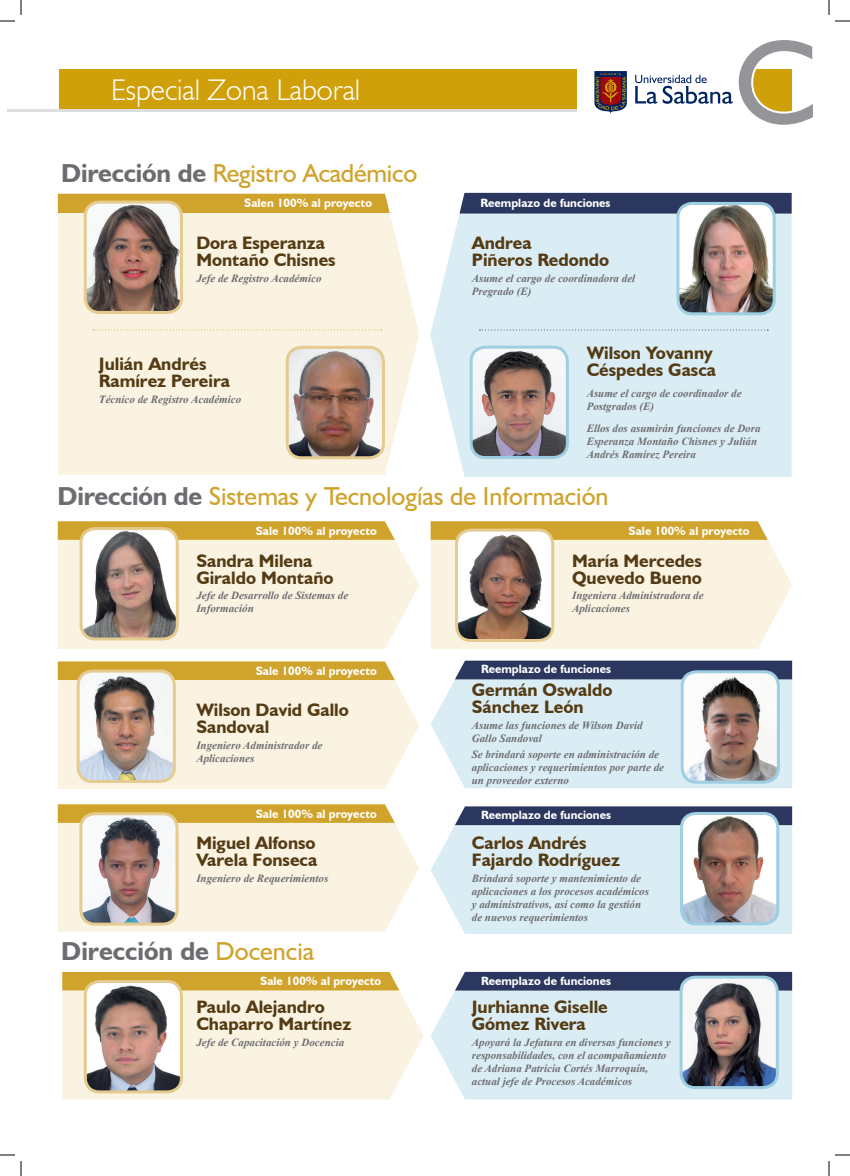
<style>
.page{position:relative;width:850px;height:1176px;background:#fff}
.page>*{position:absolute;margin:0;border:0;box-sizing:border-box;transform-origin:0 0}
.t1{font:120px "Humanist 521 BT";color:#939598}
.Título_1{font:300 29.9px "Humanist 521 BT";color:#fff}
.titulo_zona_estudian{font:26px "Humanist 521 BT";color:#d0a32d}
.titulo_zona_estudian-2{font:700 26px "Humanist 521 BT";color:#6c6d70}
.nombre{font:700 18px/17px "Humanist 521 BT";color:#543b14}
.cargo{font:700 18px/17px "Humanist 521 BT";color:#543b14}
.antetitulo{font:700 12px "Humanist 521 BT";color:#fff}
.cargo-2{font:italic 700 11px/13px "Times New Roman";color:#6c6d70}
.s1{font-weight:700;color:#6c6d70}
.s2{font-weight:400;color:#d0a32d}
</style>
<div class="page">
<div style="left:59px;top:69px;width:518px;height:42px;background:#d0a00a"></div>
<svg style="left:594px;top:71px;width:33px;height:43px"></svg>
<hr style="left:7px;top:109px;width:570px;height:3px;background:#dcdddf">
<svg style="left:635px;top:69px;width:157px;height:43px"></svg>
<div style="left:430px;top:214px;width:362px;height:263px;background:#dbedf4"></div>
<div style="left:459px;top:193px;width:333px;height:21px;background:#2b375e"></div>
<div style="left:58px;top:213px;width:361px;height:262px;background:#faf3e2"></div>
<div style="left:58px;top:194px;width:332px;height:19px;background:#d0a32d"></div>
<img style="left:288px;top:347px;width:95px;height:111px">
<div style="left:286px;top:346px;width:99px;height:113px;border:3px solid #e5cb90;border-radius:14px"></div>
<img style="left:678px;top:203px;width:96px;height:111px">
<div style="left:676px;top:202px;width:100px;height:113px;border:3px solid #9ecee1;border-radius:14px"></div>
<svg style="left:479px;top:329px;width:289px;height:1px"></svg>
<img style="left:85px;top:202px;width:96px;height:110px">
<div style="left:84px;top:201px;width:99px;height:113px;border:3px solid #e5cb90;border-radius:14px"></div>
<img style="left:472px;top:347px;width:95px;height:110px">
<div style="left:470px;top:346px;width:99px;height:113px;border:3px solid #9ecee1;border-radius:14px"></div>
<svg style="left:93px;top:329px;width:289px;height:1px"></svg>
<div style="left:431px;top:990px;width:361px;height:109px;background:#dbedf4"></div>
<div style="left:455px;top:972px;width:337px;height:18px;background:#2b375e"></div>
<img style="left:681px;top:977px;width:96px;height:110px">
<div style="left:679px;top:976px;width:100px;height:113px;border:3px solid #9ecee1;border-radius:14px"></div>
<svg style="left:62px;top:990px;width:362px;height:109px;background:#faf3e2"></svg>
<div style="left:62px;top:972px;width:337px;height:18px;background:#d0a32d"></div>
<img style="left:87px;top:982px;width:94px;height:110px">
<div style="left:84px;top:980px;width:99px;height:113px;border:3px solid #e5cb90;border-radius:14px"></div>
<div style="left:58px;top:540px;width:361px;height:109px;background:#faf3e2"></div>
<svg style="left:58px;top:521px;width:337px;height:19px;background:#d1a635"></svg>
<div style="left:431px;top:540px;width:361px;height:109px;background:#faf3e2"></div>
<svg style="left:431px;top:521px;width:337px;height:19px;background:#d1a635"></svg>
<img style="left:81px;top:529px;width:96px;height:110px">
<div style="left:80px;top:527px;width:99px;height:113px;border:3px solid #e5cb90;border-radius:14px"></div>
<img style="left:456px;top:530px;width:97px;height:110px">
<div style="left:455px;top:529px;width:99px;height:113px;border:3px solid #e5cb90;border-radius:14px"></div>
<div style="left:431px;top:679px;width:361px;height:109px;background:#dbedf4"></div>
<div style="left:455px;top:661px;width:337px;height:18px;background:#2b375e"></div>
<div style="left:58px;top:680px;width:361px;height:109px;background:#faf3e2"></div>
<svg style="left:58px;top:661px;width:337px;height:19px;background:#d2a736"></svg>
<img style="left:78px;top:671px;width:96px;height:110px">
<div style="left:77px;top:669px;width:99px;height:114px;border:3px solid #e5cb90;border-radius:14px"></div>
<img style="left:682px;top:672px;width:96px;height:110px">
<div style="left:681px;top:670px;width:99px;height:114px;border:3px solid #9ecee1;border-radius:14px"></div>
<div style="left:431px;top:825px;width:361px;height:109px;background:#dbedf4"></div>
<svg style="left:455px;top:806px;width:337px;height:19px;background:#343f65"></svg>
<img style="left:681px;top:813px;width:97px;height:111px">
<div style="left:680px;top:812px;width:99px;height:113px;border:3px solid #9ecee1;border-radius:14px"></div>
<div style="left:58px;top:823px;width:361px;height:109px;background:#faf3e2"></div>
<svg style="left:58px;top:804px;width:337px;height:19px;background:#d1a635"></svg>
<img style="left:81px;top:814px;width:96px;height:110px">
<div style="left:79px;top:812px;width:100px;height:114px;border:3px solid #e5cb90;border-radius:14px"></div>
<svg style="left:0;top:0;width:22px;height:22px"></svg>
<svg style="left:0;top:1154px;width:22px;height:22px"></svg>
<svg style="left:828px;top:0;width:22px;height:22px"></svg>
<svg style="left:828px;top:1154px;width:22px;height:22px"></svg>
<p class="Título_1" style="left:111px;top:71px;width:251px">Especial Zona Laboral</p>
<p class="titulo_zona_estudian" style="left:61px;top:157px;width:357px"><span class="s1">Dirección de</span> Registro Académico</p>
<p class="antetitulo" style="left:244px;top:196px;width:129px">Salen 100% al proyecto</p>
<p class="antetitulo" style="left:480px;top:195px;width:131px">Reemplazo de funciones</p>
<p class="nombre" style="left:196px;top:234px;width:141px">Dora Esperanza<br>Montaño Chisnes</p>
<p class="cargo-2" style="left:196px;top:271px;width:127px">Jefe de Registro Académico</p>
<p class="nombre" style="left:472px;top:234px;width:139px">Andrea<br>Piñeros Redondo</p>
<p class="cargo-2" style="left:472px;top:271px;width:165px">Asume el cargo de coordinadora del<br>Pregrado (E)</p>
<p class="t1" style="left:734px;top:8px;width:85px">C</p>
<p class="nombre" style="left:99px;top:355px;width:133px">Julián Andrés<br>Ramírez Pereira</p>
<p class="cargo-2" style="left:99px;top:392px;width:144px">Técnico de Registro Académico</p>
<p class="cargo" style="left:587px;top:344px;width:131px">Wilson Yovanny<br>Céspedes Gasca</p>
<p class="cargo-2" style="left:587px;top:387px;width:156px">Asume el cargo de coordinador de<br>Postgrados (E)</p>
<p class="cargo-2" style="left:587px;top:421px;width:175px">Ellos dos asumirán funciones de Dora<br>Esperanza Montaño Chisnes y Julián<br>Andrés Ramírez Pereira</p>
<p class="titulo_zona_estudian" style="left:58px;top:480px;width:552px"><span class="s1">Dirección de</span> Sistemas y Tecnologías de Información</p>
<p class="antetitulo" style="left:256px;top:523px;width:123px">Sale 100% al proyecto</p>
<p class="antetitulo" style="left:629px;top:523px;width:123px">Sale 100% al proyecto</p>
<p class="nombre" style="left:196px;top:551px;width:139px">Sandra Milena<br>Giraldo Montaño</p>
<p class="cargo-2" style="left:196px;top:589px;width:153px">Jefe de Desarrollo de Sistemas de<br>Información</p>
<p class="nombre" style="left:572px;top:551px;width:131px">María Mercedes<br>Quevedo Bueno</p>
<p class="cargo-2" style="left:572px;top:589px;width:133px">Ingeniera Administradora de<br>Aplicaciones</p>
<p class="antetitulo" style="left:256px;top:663px;width:123px">Sale 100% al proyecto</p>
<p class="antetitulo" style="left:481px;top:662px;width:131px">Reemplazo de funciones</p>
<p class="nombre" style="left:196px;top:701px;width:154px">Wilson David Gallo<br>Sandoval</p>
<p class="cargo-2" style="left:196px;top:738px;width:128px">Ingeniero Administrador de<br>Aplicaciones</p>
<p class="nombre" style="left:472px;top:681px;width:142px">Germán Oswaldo<br>Sánchez León</p>
<p class="cargo-2" style="left:472px;top:719px;width:172px">Asume las funciones de Wilson David<br>Gallo Sandoval</p>
<p class="cargo-2" style="left:472px;top:747px;width:194px">Se brindará soporte en administración de aplicaciones y requerimientos por parte de un proveedor externo</p>
<p class="antetitulo" style="left:481px;top:807px;width:131px">Reemplazo de funciones</p>
<p class="nombre" style="left:472px;top:834px;width:150px">Carlos Andrés<br>Fajardo Rodríguez</p>
<p class="cargo-2" style="left:472px;top:871px;width:179px">Brindará soporte y mantenimiento de aplicaciones a los procesos académicos y administrativos, así como la gestión de nuevos requerimientos</p>
<p class="antetitulo" style="left:256px;top:806px;width:123px">Sale 100% al proyecto</p>
<p class="nombre" style="left:196px;top:834px;width:123px">Miguel Alfonso<br>Varela Fonseca</p>
<p class="cargo-2" style="left:196px;top:871px;width:134px">Ingeniero de Requerimientos</p>
<p class="titulo_zona_estudian-2" style="left:61px;top:935px;width:254px">Dirección de <span class="s2">Docencia</span></p>
<p class="antetitulo" style="left:260px;top:973px;width:123px">Sale 100% al proyecto</p>
<p class="nombre" style="left:196px;top:998px;width:157px">Paulo Alejandro<br>Chaparro Martínez</p>
<p class="cargo-2" style="left:196px;top:1036px;width:149px">Jefe de Capacitación y Docencia</p>
<p class="antetitulo" style="left:481px;top:973px;width:131px">Reemplazo de funciones</p>
<p class="nombre" style="left:472px;top:998px;width:137px">Jurhianne Giselle<br>Gómez Rivera</p>
<p class="cargo-2" style="left:472px;top:1036px;width:200px">Apoyará la Jefatura en diversas funciones y responsabilidades, con el acompañamiento de Adriana Patricia Cortés Marroquín, actual jefe de Procesos Académicos</p>
</div>
